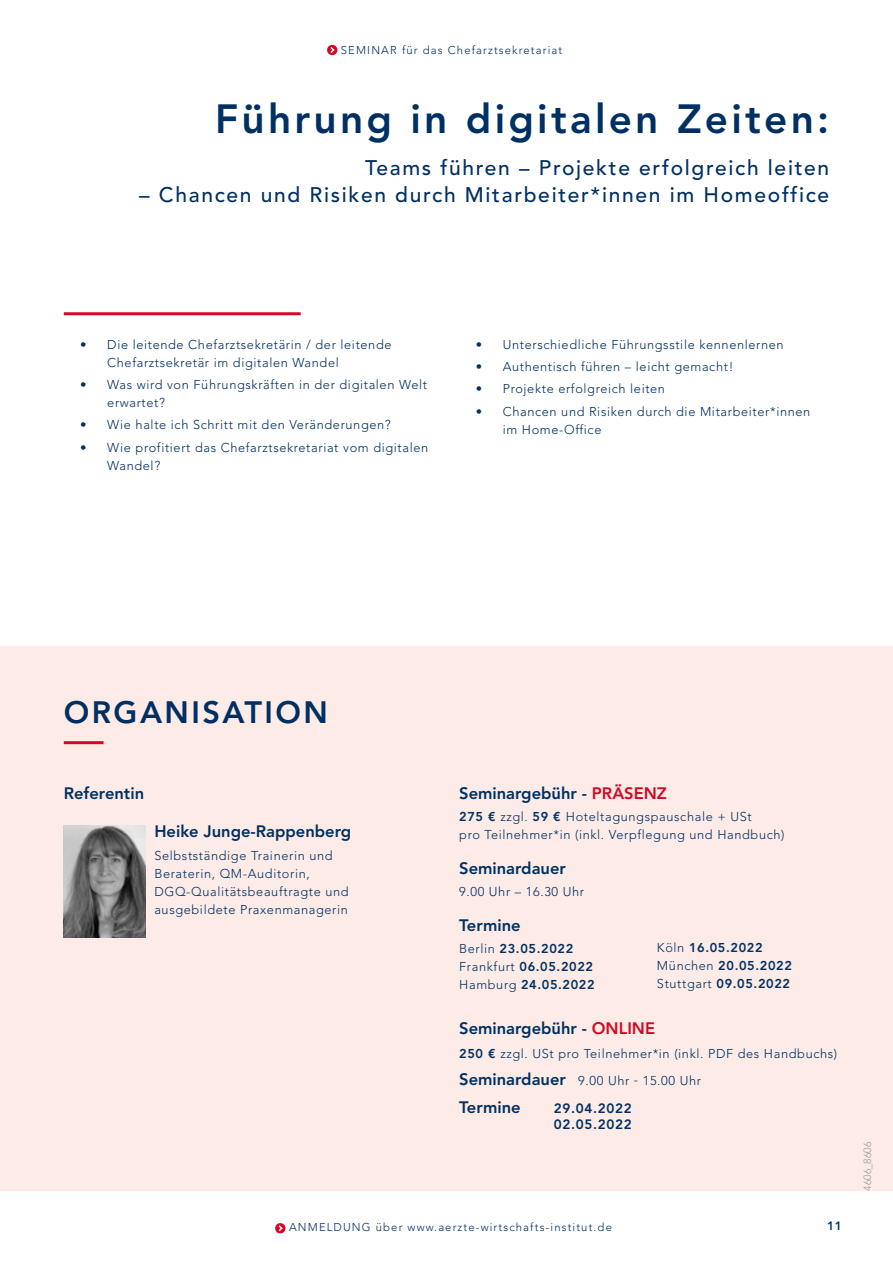
<style>
.page{position:relative;width:893px;height:1263px;background:#fff}
.page>*{position:absolute;margin:0;border:0;box-sizing:border-box;transform-origin:0 0}
.t1{font:800 40.5px "Avenir LT Std";letter-spacing:.08em;color:#003063}
.t2{font:800 30.75px "Avenir LT Std";letter-spacing:.08em;color:#003063}
.t3{font:500 21px "Avenir LT Std";letter-spacing:.08em;color:#003063}
.t4{font:800 16.5px "Avenir LT Std";color:#003063}
.t5{font:800 13.5px/16.2px "Avenir LT Std";letter-spacing:.05em;color:#003063}
.t6{font:300 12.75px/18px "Avenir LT Std";letter-spacing:.05em;color:#003063}
.t7{font:800 12.75px/18px "Avenir LT Std";letter-spacing:.05em;color:#003063}
.t8{font:800 12px "Avenir LT Std";color:#003063}
.t9{font:300 11.25px "Avenir LT Std";letter-spacing:.1em;color:#003063}
.t10{font:300 10.5px "Avenir LT Std";color:#9d9d9c}
.s1{color:#d20824}
.s2{font-weight:800}
.s3{font-weight:300}
.s4{font-weight:800;font-size:16.5px}
</style>
<div class="page">
<div style="left:0;top:646px;width:893px;height:545px;background:#fcebe6"></div>
<hr style="left:64px;top:312px;width:237px;height:3px;background:#d20824">
<hr style="left:64px;top:741px;width:40px;height:3px;background:#d20824">
<img style="left:64px;top:825px;width:81px;height:113px">
<svg style="left:275px;top:1223px;width:11px;height:11px"></svg>
<svg style="left:327px;top:44px;width:11px;height:12px"></svg>
<p class="t9" style="left:341px;top:44px;width:223px">SEMINAR für das Chefarztsekretariat</p>
<h1 class="t1" style="left:215px;top:95px;width:616px">Führung in digitalen Zeiten:</h1>
<h3 class="t3" style="left:365px;top:155px;width:466px">Teams führen – Projekte erfolgreich leiten</h3>
<h3 class="t3" style="left:139px;top:182px;width:691px">– Chancen und Risiken durch Mitarbeiter*innen im Homeoffice</h3>
<p class="t6" style="left:107px;top:336px;width:286px;text-indent:-27px">• Die leitende Chefarztsekretärin / der leitende<br>Chefarztsekretär im digitalen Wandel</p>
<p class="t6" style="left:107px;top:376px;width:321px;text-indent:-27px">• Was wird von Führungskräften in der digitalen Welt erwartet?</p>
<p class="t6" style="left:80px;top:416px;width:312px">• Wie halte ich Schritt mit den Veränderungen?</p>
<p class="t6" style="left:107px;top:438px;width:322px;text-indent:-27px">• Wie profitiert das Chefarztsekretariat vom digitalen<br>Wandel?</p>
<p class="t6" style="left:476px;top:336px;width:309px">• Unterschiedliche Führungsstile kennenlernen</p>
<p class="t6" style="left:476px;top:358px;width:259px">• Authentisch führen – leicht gemacht!</p>
<p class="t6" style="left:476px;top:380px;width:191px">• Projekte erfolgreich leiten</p>
<p class="t6" style="left:503px;top:402px;width:309px;text-indent:-27px">• Chancen und Risiken durch die Mitarbeiter*innen im Home-Office</p>
<h2 class="t2" style="left:64px;top:695px;width:266px">ORGANISATION</h2>
<p class="t4" style="left:64px;top:784px;width:82px">Referentin</p>
<p class="t4" style="left:154px;top:822px;width:198px">Heike Junge-Rappenberg</p>
<p class="t6" style="left:154px;top:846px;width:196px">Selbstständige Trainerin und<br>Beraterin, QM-Auditorin,<br>DGQ-Qualitätsbeauftragte und ausgebildete Praxenmanagerin</p>
<p class="t4" style="left:459px;top:784px;width:209px">Seminargebühr - <span class="s1">PRÄSENZ</span></p>
<p class="t6" style="left:459px;top:808px;width:327px"><span class="s2">275 €</span> zzgl. <span class="s2">59 €</span> Hoteltagungspauschale + USt<br>pro Teilnehmer*in (inkl. Verpflegung und Handbuch)</p>
<p class="t4" style="left:459px;top:858px;width:108px">Seminardauer</p>
<p class="t6" style="left:459px;top:883px;width:126px">9.00 Uhr – 16.30 Uhr</p>
<p class="t4" style="left:459px;top:915px;width:63px">Termine</p>
<p class="t7" style="left:459px;top:939px;width:137px"><span class="s3">Berlin</span> 23.05.2022<br><span class="s3">Frankfurt</span> 06.05.2022<br><span class="s3">Hamburg</span> 24.05.2022</p>
<p class="t7" style="left:657px;top:939px;width:136px"><span class="s3">Köln</span> 16.05.2022<br><span class="s3">München</span> 20.05.2022<br><span class="s3">Stuttgart</span> 09.05.2022</p>
<p class="t4" style="left:459px;top:1019px;width:197px">Seminargebühr - <span class="s1">ONLINE</span></p>
<p class="t6" style="left:459px;top:1040px;width:379px;line-height:26.5px"><span class="s2">250 €</span> zzgl. USt pro Teilnehmer*in (inkl. PDF des Handbuchs)<br><span class="s4">Seminardauer</span> 9.00 Uhr - 15.00 Uhr</p>
<p class="t4" style="left:459px;top:1097px;width:63px">Termine</p>
<p class="t5" style="left:554px;top:1100px;width:80px">29.04.2022<br>02.05.2022</p>
<p class="t9" style="left:289px;top:1221px;width:324px">ANMELDUNG über www.aerzte-wirtschafts-institut.de</p>
<p class="t8" style="left:827px;top:1218px;width:16px">11</p>
<p class="t10" style="left:861px;top:1191px;width:50px;rotate:-90deg">4606_8606</p>
</div>
